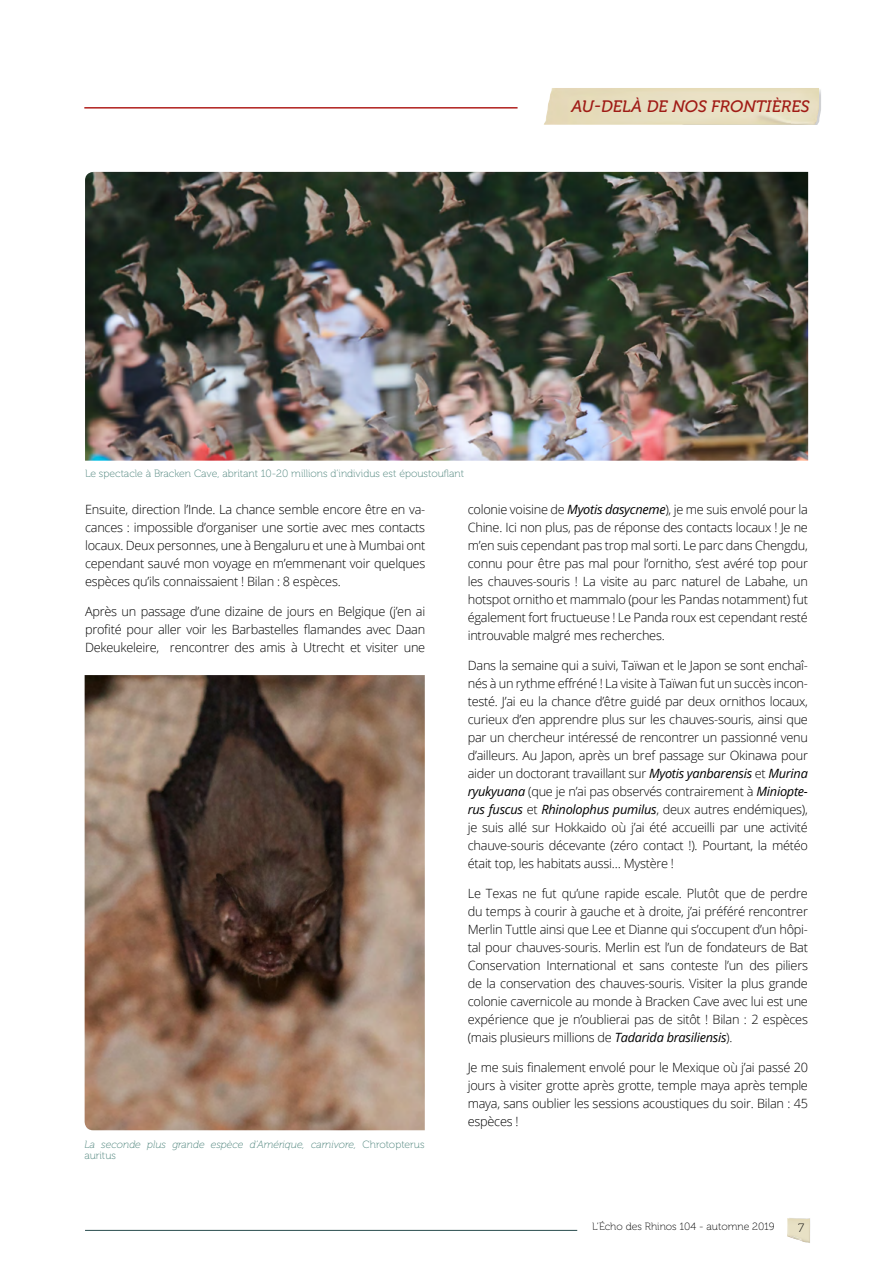
<style>
.page{position:relative;width:893px;height:1263px;background:#fff}
.page>*{position:absolute;margin:0;border:0;box-sizing:border-box;transform-origin:0 0}
.t1{font:italic 16.5px "Museo 500";color:#b1201d}
.t2{font:300 12.75px/18px "Open Sans";letter-spacing:-.02em;color:#000;text-align:justify}
.t3{font:12px "Museo 100";color:#000}
.t4{font:10.5px "Museo 100";color:#4a8179}
.t5{font:italic 10.5px/11.4px "Museo 100";color:#4a8179}
.t6{font:10.5px "Museo 100";color:#000}
.s1{font-style:normal}
.s2{font-weight:400;font-style:italic}
</style>
<div class="page">
<img style="left:787px;top:1218px;width:23px;height:25px">
<img style="left:789px;top:1236px;width:14px;height:5px">
<hr style="left:85px;top:1230px;width:492px;height:1px;background:#294b4e">
<hr style="left:84px;top:107px;width:434px;height:2px;background:#b1201d">
<img style="left:85px;top:172px;width:723px;height:289px">
<img style="left:85px;top:675px;width:340px;height:455px">
<p class="t1" style="left:571px;top:97px;width:240px">AU-DELÀ DE NOS FRONTIÈRES</p>
<p class="t4" style="left:85px;top:468px;width:381px">Le spectacle à Bracken Cave, abritant 10-20 millions d’individus est époustouflant</p>
<p class="t2" style="left:85px;top:500px;width:342px">Ensuite, direction l’Inde. La chance semble encore être en va&shy;cances : impossible d’organiser une sortie avec mes contacts locaux. Deux personnes, une à Bengaluru et une à Mumbai ont cependant sauvé mon voyage en m’emmenant voir quelques espèces qu’ils connaissaient ! Bilan : 8 espèces.</p>
<p class="t2" style="left:85px;top:602px;width:342px">Après un passage d’une dizaine de jours en Belgique (j’en ai profité pour aller voir les Barbastelles flamandes avec Daan Dekeukeleire, rencontrer des amis à Utrecht et visiter une</p>
<p class="t5" style="left:84px;top:1138px;width:342px">La seconde plus grande espèce d’Amérique, carnivore, <span class="s1">Chrotopterus auritus</span></p>
<p class="t2" style="left:468px;top:500px;width:342px">colonie voisine de <span class="s2">Myotis dasycneme</span>), je me suis envolé pour la Chine. Ici non plus, pas de réponse des contacts locaux ! Je ne m’en suis cependant pas trop mal sorti. Le parc dans Chengdu, connu pour être pas mal pour l’ornitho, s’est avéré top pour les chauves-souris ! La visite au parc naturel de Labahe, un hotspot ornitho et mammalo (pour les Pandas notamment) fut également fort fructueuse ! Le Panda roux est cependant resté introuvable malgré mes recherches.</p>
<p class="t2" style="left:468px;top:656px;width:342px">Dans la semaine qui a suivi, Taïwan et le Japon se sont enchaî&shy;nés à un rythme effréné ! La visite à Taïwan fut un succès incon&shy;testé. J’ai eu la chance d’être guidé par deux ornithos locaux, curieux d’en apprendre plus sur les chauves-souris, ainsi que par un chercheur intéressé de rencontrer un passionné venu d’ailleurs. Au Japon, après un bref passage sur Okinawa pour aider un doctorant travaillant sur <span class="s2">Myotis yanbarensis</span> et <span class="s2">Murina ryukyuana</span> (que je n’ai pas observés contrairement à <span class="s2">Miniopte&shy;rus fuscus</span> et <span class="s2">Rhinolophus pumilus</span>, deux autres endémiques), je suis allé sur Hokkaido où j’ai été accueilli par une activité chauve-souris décevante (zéro contact !). Pourtant, la météo était top, les habitats aussi… Mystère !</p>
<p class="t2" style="left:468px;top:884px;width:342px">Le Texas ne fut qu’une rapide escale. Plutôt que de perdre du temps à courir à gauche et à droite, j’ai préféré rencontrer Merlin Tuttle ainsi que Lee et Dianne qui s’occupent d’un hôpi&shy;tal pour chauves-souris. Merlin est l’un de fondateurs de Bat Conservation International et sans conteste l’un des piliers de la conservation des chauves-souris. Visiter la plus grande colonie cavernicole au monde à Bracken Cave avec lui est une expérience que je n’oublierai pas de sitôt ! Bilan : 2 espèces (mais plusieurs millions de <span class="s2">Tadarida brasiliensis</span>).</p>
<p class="t2" style="left:468px;top:1058px;width:342px">Je me suis finalement envolé pour le Mexique où j’ai passé 20 jours à visiter grotte après grotte, temple maya après temple maya, sans oublier les sessions acoustiques du soir. Bilan : 45 espèces !</p>
<p class="t6" style="left:592px;top:1221px;width:184px">L’Écho des Rhinos 104 - automne 2019</p>
<p class="t3" style="left:798px;top:1221px;width:7px">7</p>
</div>
